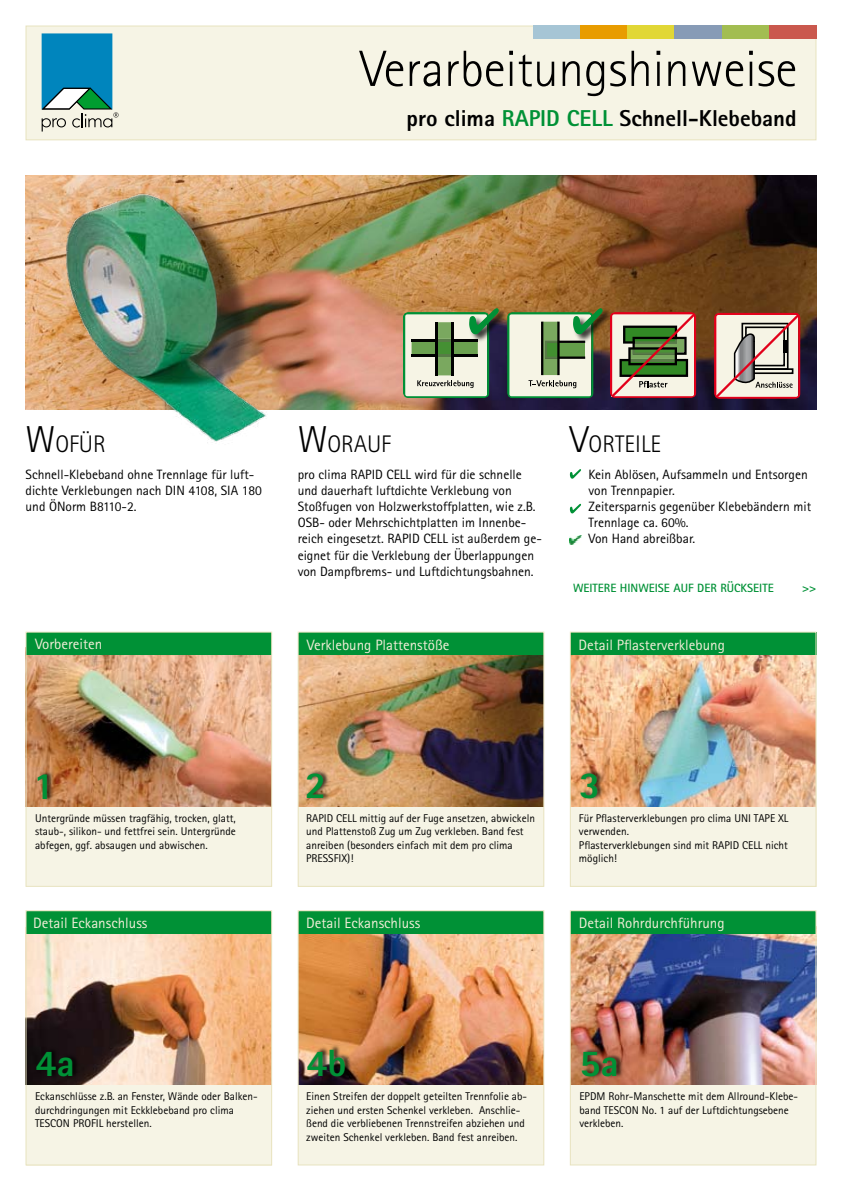
<style>
.page{position:relative;width:842px;height:1191px;background:#fff}
.page>*{position:absolute;margin:0;border:0;box-sizing:border-box;transform-origin:0 0}
.t1{font:300 51px "Agfa Rotis Sans Serif";color:#000}
.t2{font:800 37.95px "Agfa Rotis Sans Serif";color:#009136}
.t3{font:300 24px "Agfa Rotis Sans Serif";color:#000}
.t4{font:800 22.95px "Agfa Rotis Sans Serif";color:#000}
.t5{font:15px "Agfa Rotis Sans Serif";color:#f2eed8}
.t6{font:13.5px/16.2px "Agfa Rotis Sans Serif";color:#000}
.t7{font:700 12px "Agfa Rotis Sans Serif";color:#009136}
.t8{font:11.25px/13.5px "Agfa Rotis Sans Serif";color:#000}
.s1{color:#009136}
.s2{font-size:37.5px}
</style>
<div class="page">
<div style="left:298px;top:648px;width:246px;height:238px;background:#f6f4e5"></div>
<div style="left:26px;top:642px;width:246px;height:244px;background:#f6f4e5"></div>
<div style="left:570px;top:631px;width:246px;height:255px;background:#f6f4e5"></div>
<div style="left:298px;top:927px;width:246px;height:237px;background:#f6f4e5"></div>
<div style="left:570px;top:927px;width:246px;height:238px;background:#f6f4e5"></div>
<div style="left:26px;top:927px;width:246px;height:238px;background:#f6f4e5"></div>
<div style="left:26px;top:26px;width:790px;height:114px;background:#f6f4e5"></div>
<div style="left:26px;top:26px;width:790px;height:114px;border:1px solid #e8e3bf"></div>
<svg style="left:42px;top:33px;width:77px;height:98px"></svg>
<div style="left:533px;top:26px;width:47px;height:13px;background:#a6c5d5"></div>
<div style="left:580px;top:26px;width:47px;height:13px;background:#e89c00"></div>
<div style="left:627px;top:26px;width:48px;height:13px;background:#e1d736"></div>
<div style="left:675px;top:26px;width:47px;height:13px;background:#879bb6"></div>
<div style="left:722px;top:26px;width:47px;height:13px;background:#a2bd51"></div>
<div style="left:769px;top:26px;width:47px;height:13px;background:#ca584d"></div>
<svg style="left:570px;top:469px;width:11px;height:10px"></svg>
<svg style="left:570px;top:504px;width:11px;height:9px"></svg>
<svg style="left:570px;top:535px;width:12px;height:9px"></svg>
<img style="left:572px;top:933px;width:242px;height:151px">
<img style="left:26px;top:175px;width:790px;height:234px">
<img style="left:25px;top:185px;width:296px;height:258px">
<img style="left:300px;top:655px;width:242px;height:151px">
<img style="left:28px;top:933px;width:242px;height:151px">
<img style="left:300px;top:933px;width:242px;height:151px">
<svg style="left:714px;top:313px;width:86px;height:86px;background:#cfb2ab"></svg>
<img style="left:28px;top:655px;width:242px;height:151px">
<img style="left:572px;top:655px;width:242px;height:151px">
<svg style="left:610px;top:312px;width:86px;height:86px;background:#a0987c"></svg>
<div style="left:298px;top:632px;width:246px;height:23px;background:#009136"></div>
<div style="left:26px;top:910px;width:246px;height:23px;background:#009136"></div>
<div style="left:570px;top:632px;width:246px;height:23px;background:#009136"></div>
<div style="left:580px;top:768px;width:24px;height:33px;background:#000;opacity:.75"></div>
<div style="left:306px;top:1044px;width:46px;height:35px;background:#000;opacity:.75"></div>
<div style="left:36px;top:1046px;width:44px;height:33px;background:#130c0e"></div>
<div style="left:37px;top:769px;width:17px;height:33px;background:#000;opacity:.75"></div>
<div style="left:306px;top:768px;width:25px;height:33px;background:#000;opacity:.75"></div>
<div style="left:581px;top:1046px;width:43px;height:33px;background:#000;opacity:.75"></div>
<div style="left:570px;top:911px;width:246px;height:22px;background:#009136"></div>
<div style="left:298px;top:910px;width:246px;height:23px;background:#009136"></div>
<div style="left:468px;top:308px;width:40px;height:36px;background:#000;opacity:.75"></div>
<svg style="left:403px;top:308px;width:97px;height:90px;background:#98ab8f"></svg>
<div style="left:572px;top:308px;width:40px;height:36px;background:#000;opacity:.75"></div>
<svg style="left:507px;top:308px;width:97px;height:90px;background:#a4b495"></svg>
<div style="left:26px;top:632px;width:246px;height:23px;background:#009136"></div>
<div style="left:26px;top:631px;width:246px;height:256px;border:1px solid #e8e3bf"></div>
<div style="left:26px;top:910px;width:246px;height:255px;border:1px solid #e8e3bf"></div>
<div style="left:298px;top:631px;width:246px;height:256px;border:1px solid #e8e3bf"></div>
<div style="left:570px;top:631px;width:246px;height:256px;border:1px solid #e8e3bf"></div>
<div style="left:298px;top:910px;width:246px;height:255px;border:1px solid #e8e3bf"></div>
<div style="left:570px;top:910px;width:246px;height:255px;border:1px solid #e8e3bf"></div>
<h1 class="t1" style="left:360px;top:39px;width:439px">Verarbeitungshinweise</h1>
<h3 class="t4" style="left:407px;top:103px;width:392px">pro clima <span class="s1">RAPID CELL</span> Schnell-Klebeband</h3>
<h3 class="t3" style="left:26px;top:430px;width:82px"><span class="s2">W</span>OFÜR</h3>
<p class="t6" style="left:26px;top:466px;width:238px">Schnell-Klebeband ohne Trennlage für luft&shy;dichte Verklebungen nach DIN 4108, SIA 180 und ÖNorm B8110-2.</p>
<h3 class="t5" style="left:35px;top:635px;width:69px">Vorbereiten</h3>
<h3 class="t3" style="left:298px;top:430px;width:95px"><span class="s2">W</span>ORAUF</h3>
<p class="t6" style="left:298px;top:466px;width:246px">pro clima RAPID CELL wird für die schnelle und dauerhaft luftdichte Verklebung von Stoßfugen von Holzwerkstoffplatten, wie z.B.<br>OSB- oder Mehrschichtplatten im Innenbe&shy;reich eingesetzt. RAPID CELL ist außerdem ge&shy;eignet für die Verklebung der Überlappungen von Dampfbrems- und Luftdichtungsbahnen.</p>
<h3 class="t3" style="left:570px;top:430px;width:93px"><span class="s2">V</span>ORTEILE</h3>
<p class="t6" style="left:588px;top:466px;width:224px">Kein Ablösen, Aufsammeln und Entsorgen von Trennpapier.<br>Zeitersparnis gegenüber Klebebändern mit<br>Trennlage ca. 60%.<br>Von Hand abreißbar.</p>
<p class="t7" style="left:573px;top:580px;width:202px">WEITERE HINWEISE AUF DER RÜCKSEITE</p>
<p class="t7" style="left:802px;top:580px;width:16px">&gt;&gt;</p>
<h3 class="t5" style="left:307px;top:636px;width:144px">Verklebung Plattenstöße</h3>
<h3 class="t5" style="left:579px;top:636px;width:148px">Detail Pflasterverklebung</h3>
<h2 class="t2" style="left:33px;top:762px;width:23px">1</h2>
<h2 class="t2" style="left:305px;top:761px;width:23px">2</h2>
<h2 class="t2" style="left:579px;top:761px;width:23px">3</h2>
<p class="t8" style="left:35px;top:811px;width:202px;text-align:justify">Untergründe müssen tragfähig, trocken, glatt, staub-, silikon- und fettfrei sein. Untergründe abfegen, ggf. absaugen und abwischen.</p>
<p class="t8" style="left:306px;top:811px;width:230px">RAPID CELL mittig auf der Fuge ansetzen, abwickeln und Plattenstoß Zug um Zug verkleben. Band fest anreiben (besonders einfach mit dem pro clima PRESSFIX)!</p>
<p class="t8" style="left:579px;top:811px;width:211px">Für Pflasterverklebungen pro clima UNI TAPE XL verwenden.<br>Pflasterverklebungen sind mit RAPID CELL nicht möglich!</p>
<h3 class="t5" style="left:33px;top:913px;width:116px">Detail Eckanschluss</h3>
<h3 class="t5" style="left:306px;top:913px;width:116px">Detail Eckanschluss</h3>
<h3 class="t5" style="left:579px;top:914px;width:147px">Detail Rohrdurchführung</h3>
<h2 class="t2" style="left:35px;top:1038px;width:41px">4a</h2>
<h2 class="t2" style="left:306px;top:1038px;width:42px">4b</h2>
<h2 class="t2" style="left:579px;top:1038px;width:41px">5a</h2>
<p class="t8" style="left:306px;top:1089px;width:222px">Einen Streifen der doppelt geteilten Trennfolie ab&shy;ziehen und ersten Schenkel verkleben. Anschlie&shy;ßend die verbliebenen Trennstreifen abziehen und zweiten Schenkel verkleben. Band fest anreiben.</p>
<p class="t8" style="left:35px;top:1089px;width:224px">Eckanschlüsse z.B. an Fenster, Wände oder Balken&shy;durchdringungen mit Eckklebeband pro clima<br>TESCON PROFIL herstellen.</p>
<p class="t8" style="left:579px;top:1089px;width:220px">EPDM Rohr-Manschette mit dem Allround-Klebe&shy;band TESCON No. 1 auf der Luftdichtungsebene verkleben.</p>
</div>
